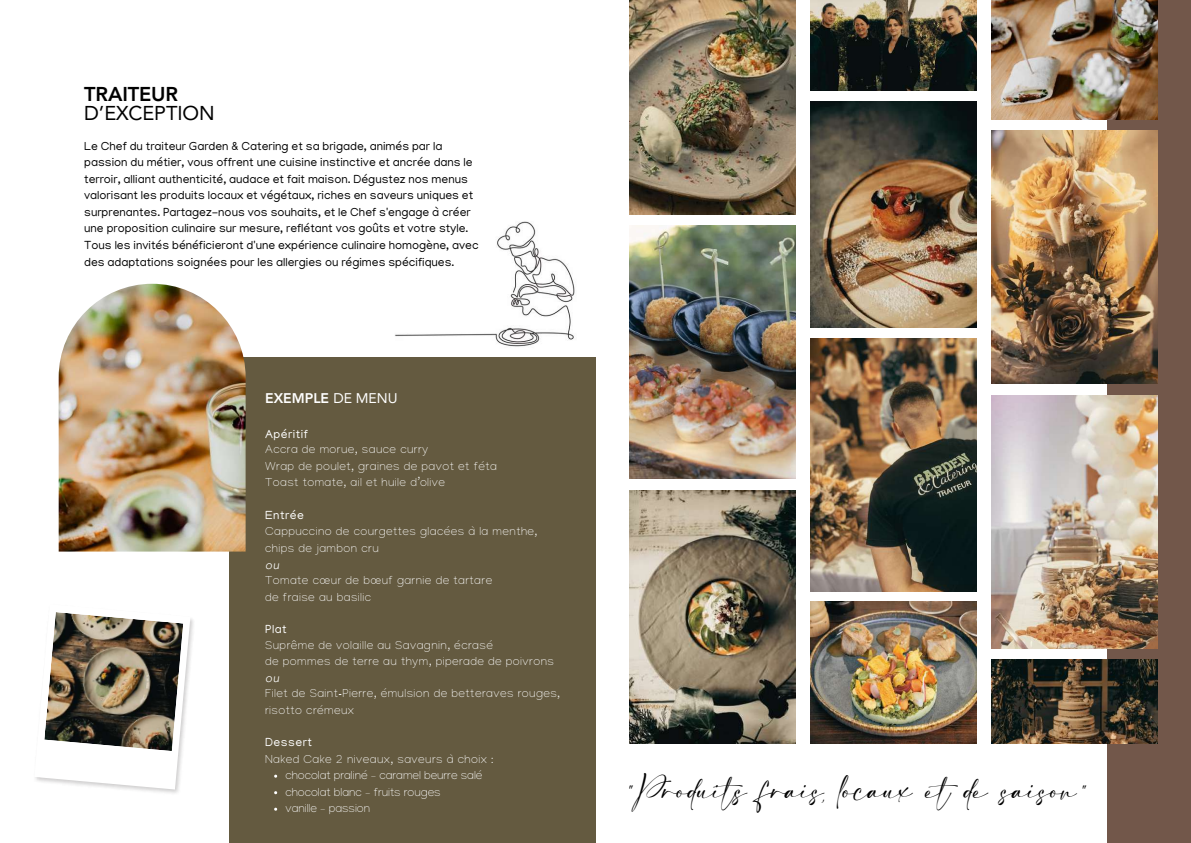
<style>
.page{position:relative;width:1191px;height:843px;background:#fff}
.page>*{position:absolute;margin:0;border:0;box-sizing:border-box;transform-origin:0 0}
.t1{font:20px "Callient";color:#000}
.t2{font:20px "Avenir LT Pro";letter-spacing:-.005em;color:#000}
.t3{font:800 20px "Avenir LT Pro";letter-spacing:-.005em;color:#000}
.t4{font:800 14px "Avenir LT Pro";color:#fff}
.t5{font:12px/16.5px "Manjari";color:#000}
.t6{font:100 12px/16.5px "Manjari";letter-spacing:.04em;color:#fff}
.t7{font:100 12px/16.5px "Manjari";color:#fff}
.t8{font:12px "Manjari";letter-spacing:.04em;color:#fff}
.t9{font:italic 300 12px "Avenir LT Pro";color:#fff}
.s1{font-weight:400}
</style>
<div class="page">
<img style="left:629px;top:0;width:166px;height:214px">
<img style="left:629px;top:226px;width:166px;height:252px">
<img style="left:629px;top:490px;width:166px;height:253px">
<div style="left:229px;top:357px;width:366px;height:485px;background:#645a40"></div>
<img style="left:130px;top:619px;width:64px;height:175px">
<svg style="left:35px;top:619px;width:155px;height:170px"></svg>
<img style="left:44px;top:612px;width:139px;height:138px">
<img style="left:59px;top:284px;width:186px;height:267px">
<div style="left:1106px;top:0;width:84px;height:842px;background:#72574a"></div>
<img style="left:810px;top:601px;width:166px;height:141px">
<img style="left:810px;top:0;width:166px;height:91px">
<img style="left:810px;top:102px;width:166px;height:225px">
<img style="left:810px;top:338px;width:166px;height:253px">
<img style="left:991px;top:659px;width:166px;height:84px">
<img style="left:991px;top:0;width:166px;height:119px">
<img style="left:991px;top:131px;width:166px;height:253px">
<img style="left:991px;top:395px;width:166px;height:253px">
<img style="left:395px;top:221px;width:180px;height:126px">
<h1 class="t3" style="left:84px;top:85px;width:95px">TRAITEUR</h1>
<h1 class="t2" style="left:84px;top:105px;width:132px">D’EXCEPTION</h1>
<p class="t5" style="left:84px;top:139px;width:396px">Le Chef du traiteur Garden &amp; Catering et sa brigade, animés par la passion du métier, vous offrent une cuisine instinctive et ancrée dans le terroir, alliant authenticité, audace et fait maison. Dégustez nos menus valorisant les produits locaux et végétaux, riches en saveurs uniques et surprenantes. Partagez-nous vos souhaits, et le Chef s'engage à créer une proposition culinaire sur mesure, reflétant vos goûts et votre style.<br>Tous les invités bénéficieront d'une expérience culinaire homogène, avec des adaptations soignées pour les allergies ou régimes spécifiques.</p>
<p class="t4" style="left:265px;top:392px;width:134px">EXEMPLE <span class="s1">DE MENU</span></p>
<p class="t8" style="left:265px;top:428px;width:44px">Apéritif</p>
<p class="t6" style="left:265px;top:443px;width:233px">Accra de morue, sauce curry<br>Wrap de poulet, graines de pavot et féta<br>Toast tomate, ail et huile d’olive</p>
<p class="t8" style="left:265px;top:509px;width:40px">Entrée</p>
<p class="t6" style="left:265px;top:525px;width:274px">Cappuccino de courgettes glacées à la menthe, chips de jambon cru</p>
<p class="t9" style="left:265px;top:559px;width:16px">ou</p>
<p class="t6" style="left:265px;top:573px;width:228px">Tomate cœur de bœuf garnie de tartare de fraise au basilic</p>
<p class="t8" style="left:265px;top:623px;width:23px">Plat</p>
<p class="t6" style="left:265px;top:638px;width:290px">Suprême de volaille au Savagnin, écrasé<br>de pommes de terre au thym, piperade de poivrons</p>
<p class="t9" style="left:265px;top:673px;width:16px">ou</p>
<p class="t6" style="left:265px;top:687px;width:296px">Filet de Saint-Pierre, émulsion de betteraves rouges, risotto crémeux</p>
<p class="t8" style="left:265px;top:737px;width:48px">Dessert</p>
<p class="t7" style="left:285px;top:752px;width:209px;text-indent:-20px">Naked Cake 2 niveaux, saveurs à choix : chocolat praliné – caramel beurre salé chocolat blanc – fruits rouges<br>vanille – passion</p>
<h1 class="t1" style="left:629px;top:778px;width:458px">" Produits frais, locaux etde saison "</h1>
</div>
